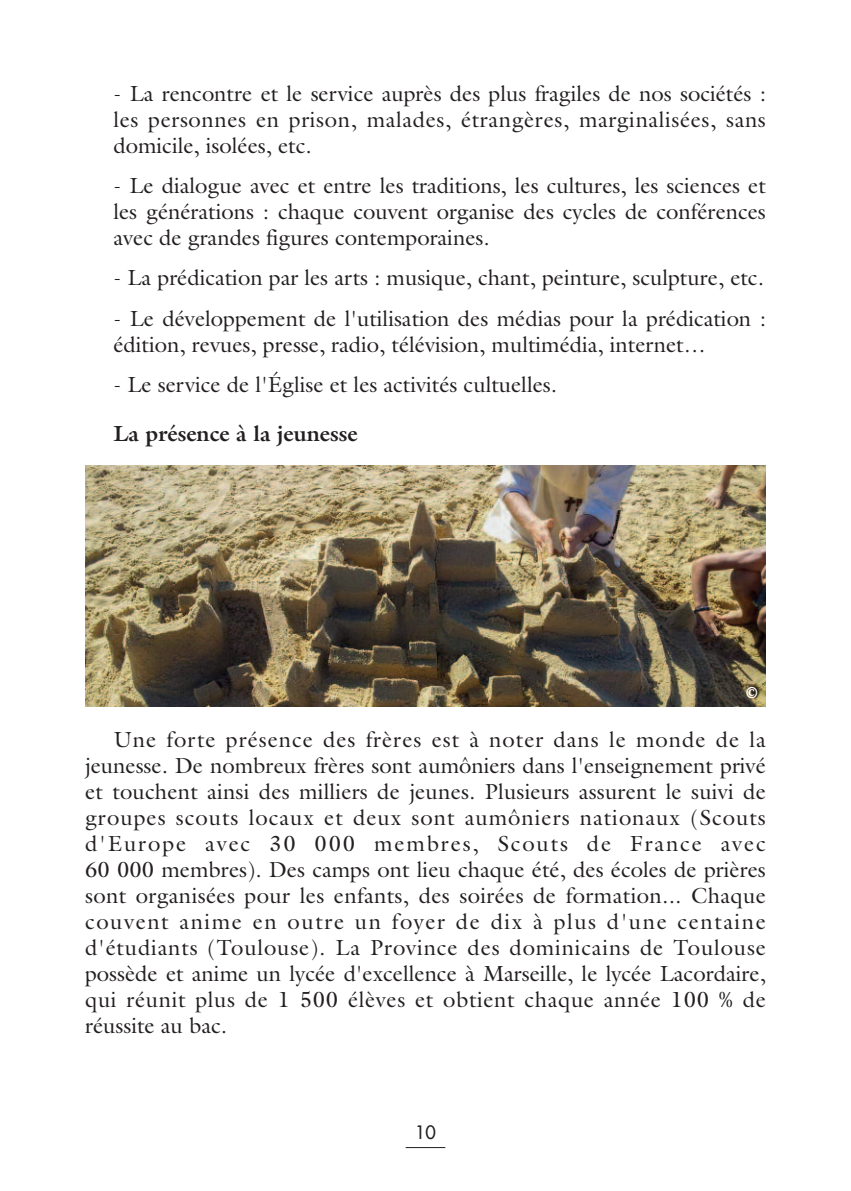
<style>
.page{position:relative;width:851px;height:1191px;background:#fff}
.page>*{position:absolute;margin:0;border:0;box-sizing:border-box;transform-origin:0 0}
.t1{font:22px/26px "Galliard";color:#231f20;text-align:justify}
.t2{font:700 22px "Galliard";color:#231f20}
.t3{font:18px "Futura";color:#231f20}
.t4{font:italic 700 16px "Galliard";color:#fff;scale:.95 1}
</style>
<div class="page">
<hr style="left:405px;top:1147px;width:40px;height:1px;background:#231f20">
<img style="left:85px;top:466px;width:680px;height:240px">
<p class="t1" style="left:113px;top:80px;width:653px">- La rencontre et le service auprès des plus fragiles de nos sociétés : les personnes en prison, malades, étrangères, marginalisées, sans domicile, isolées, etc.</p>
<p class="t1" style="left:113px;top:173px;width:653px">- Le dialogue avec et entre les traditions, les cultures, les sciences et les générations : chaque couvent organise des cycles de conférences avec de grandes figures contemporaines.</p>
<p class="t1" style="left:113px;top:265px;width:651px">- La prédication par les arts : musique, chant, peinture, sculpture, etc.</p>
<p class="t1" style="left:113px;top:305px;width:653px">- Le développement de l'utilisation des médias pour la prédication : édition, revues, presse, radio, télévision, multimédia, internet…</p>
<p class="t1" style="left:113px;top:371px;width:445px">- Le service de l'Église et les activités cultuelles.</p>
<p class="t2" style="left:113px;top:421px;width:246px">La présence à la jeunesse</p>
<p class="t4" style="left:745px;top:683px;width:14px">©</p>
<p class="t1" style="left:85px;top:726px;width:682px;text-indent:28px">Une forte présence des frères est à noter dans le monde de la jeunesse. De nombreux frères sont aumôniers dans l'enseignement privé et touchent ainsi des milliers de jeunes. Plusieurs assurent le suivi de groupes scouts locaux et deux sont aumôniers nationaux (Scouts d'Europe avec 30 000 membres, Scouts de France avec 60 000 membres). Des camps ont lieu chaque été, des écoles de prières sont organisées pour les enfants, des soirées de formation... Chaque couvent anime en outre un foyer de dix à plus d'une centaine d'étudiants (Toulouse). La Province des dominicains de Toulouse possède et anime un lycée d'excellence à Marseille, le lycée Lacordaire, qui réunit plus de 1 500 élèves et obtient chaque année 100 % de réussite au bac.</p>
<p class="t3" style="left:415px;top:1123px;width:22px">10</p>
</div>
